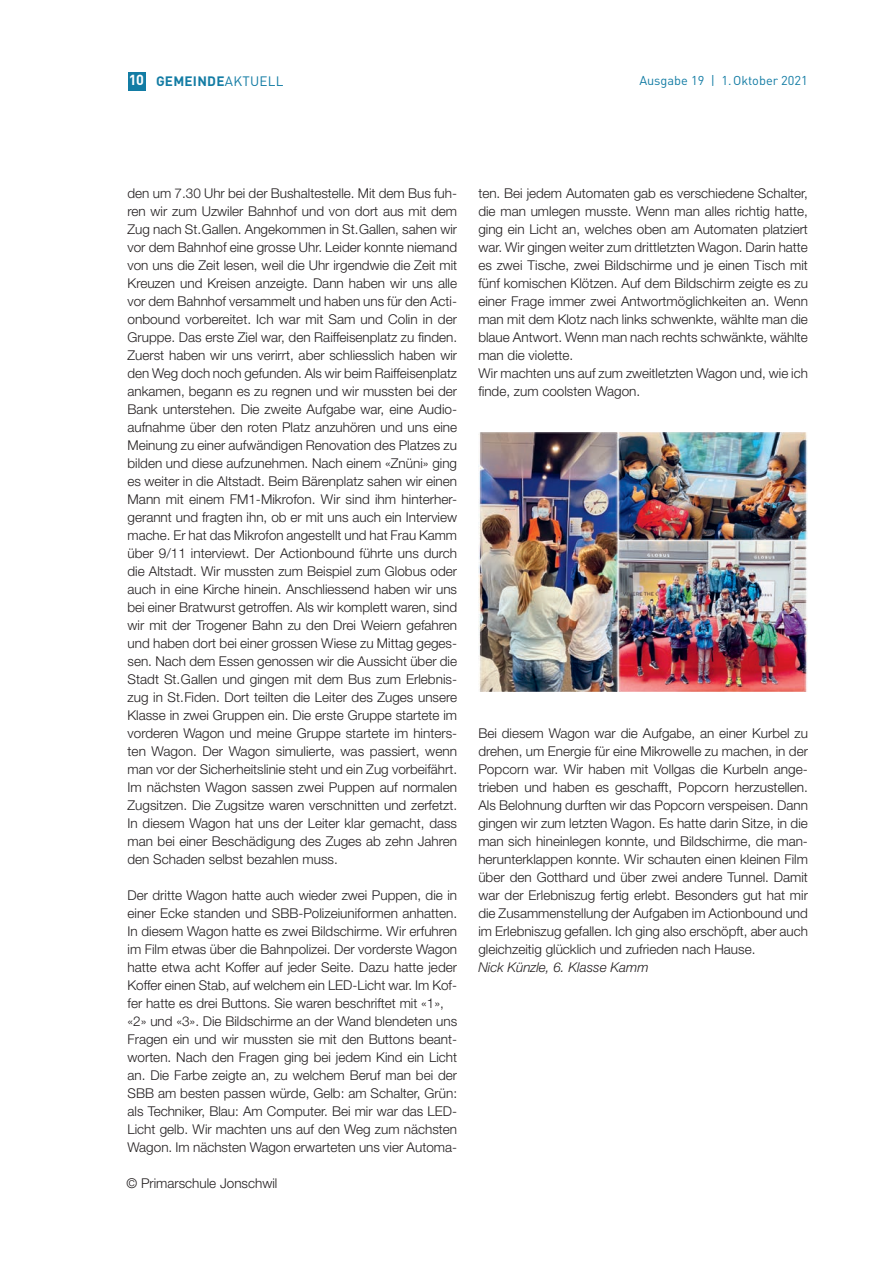
<style>
.page{position:relative;width:893px;height:1263px;background:#fff}
.page>*{position:absolute;margin:0;border:0;box-sizing:border-box;transform-origin:0 0}
.t1{font:300 13.5px/18px "Helvetica Neue LT Std";color:#231f20;text-align:justify}
.t2{font:italic 300 13.5px "Helvetica Neue LT Std";color:#231f20}
.t3{font:700 13.5px "DIN Pro";letter-spacing:.02em;color:#137ca4}
.t4{font:12.75px "DIN Pro";color:#137ca4}
.s1{font-size:14.4px;color:#fff}
.s2{font-weight:400}
</style>
<div class="page">
<img style="left:478px;top:432px;width:330px;height:260px">
<div style="left:128px;top:72px;width:17px;height:18px;background:#137ca4"></div>
<p class="t3" style="left:129px;top:71px;width:156px"><span class="s1">10</span> GEMEINDE<span class="s2">AKTUELL</span></p>
<p class="t4" style="left:639px;top:72px;width:170px">Ausgabe 19 | 1.Oktober 2021</p>
<p class="t1" style="left:128px;top:184px;width:331px">den um 7.30 Uhr bei der Bushaltestelle. Mit dem Bus fuh&shy;ren wir zum Uzwiler Bahnhof und von dort aus mit dem Zug nach St.Gallen. Angekommen in St.Gallen, sahen wir vor dem Bahnhof eine grosse Uhr. Leider konnte niemand von uns die Zeit lesen, weil die Uhr irgendwie die Zeit mit Kreuzen und Kreisen anzeigte. Dann haben wir uns alle vor dem Bahnhof versammelt und haben uns für den Acti&shy;onbound vorbereitet. Ich war mit Sam und Colin in der Gruppe. Das erste Ziel war, den Raiffeisenplatz zu finden.<br>Zuerst haben wir uns verirrt, aber schliesslich haben wir den Weg doch noch gefunden. Als wir beim Raiffeisenplatz ankamen, begann es zu regnen und wir mussten bei der Bank unterstehen. Die zweite Aufgabe war, eine Audio&shy;aufnahme über den roten Platz anzuhören und uns eine Meinung zu einer aufwändigen Renovation des Platzes zu bilden und diese aufzunehmen. Nach einem «Znüni» ging es weiter in die Altstadt. Beim Bärenplatz sahen wir einen Mann mit einem FM1-Mikrofon. Wir sind ihm hinterher&shy;gerannt und fragten ihn, ob er mit uns auch ein Interview mache. Er hat das Mikrofon angestellt und hat Frau Kamm über 9/11 interviewt. Der Actionbound führte uns durch die Altstadt. Wir mussten zum Beispiel zum Globus oder auch in eine Kirche hinein. Anschliessend haben wir uns bei einer Bratwurst getroffen. Als wir komplett waren, sind wir mit der Trogener Bahn zu den Drei Weiern gefahren und haben dort bei einer grossen Wiese zu Mittag geges&shy;sen. Nach dem Essen genossen wir die Aussicht über die Stadt St.Gallen und gingen mit dem Bus zum Erlebnis&shy;zug in St.Fiden. Dort teilten die Leiter des Zuges unsere Klasse in zwei Gruppen ein. Die erste Gruppe startete im vorderen Wagon und meine Gruppe startete im hinters&shy;ten Wagon. Der Wagon simulierte, was passiert, wenn man vor der Sicherheitslinie steht und ein Zug vorbeifährt.<br>Im nächsten Wagon sassen zwei Puppen auf normalen Zugsitzen. Die Zugsitze waren verschnitten und zerfetzt.<br>In diesem Wagon hat uns der Leiter klar gemacht, dass man bei einer Beschädigung des Zuges ab zehn Jahren den Schaden selbst bezahlen muss.</p>
<p class="t1" style="left:128px;top:886px;width:331px;text-align:left">Der dritte Wagon hatte auch wieder zwei Puppen, die in einer Ecke standen und SBB-Polizeiuniformen anhatten.<br>In diesem Wagon hatte es zwei Bildschirme. Wir erfuhren im Film etwas über die Bahnpolizei. Der vorderste Wagon hatte etwa acht Koffer auf jeder Seite. Dazu hatte jeder Koffer einen Stab, auf welchem ein LED-Licht war. Im Kof&shy;fer hatte es drei Buttons. Sie waren beschriftet mit «1», «2» und «3». Die Bildschirme an der Wand blendeten uns Fragen ein und wir mussten sie mit den Buttons beant&shy;worten. Nach den Fragen ging bei jedem Kind ein Licht an. Die Farbe zeigte an, zu welchem Beruf man bei der SBB am besten passen würde, Gelb: am Schalter, Grün: als Techniker, Blau: Am Computer. Bei mir war das LED-Licht gelb. Wir machten uns auf den Weg zum nächsten Wagon. Im nächsten Wagon erwarteten uns vier Automa-</p>
<p class="t1" style="left:126px;top:1174px;width:152px">© Primarschule Jonschwil</p>
<p class="t1" style="left:478px;top:184px;width:331px;text-align:left">ten. Bei jedem Automaten gab es verschiedene Schalter, die man umlegen musste. Wenn man alles richtig hatte, ging ein Licht an, welches oben am Automaten platziert war. Wir gingen weiter zum drittletzten Wagon. Darin hatte es zwei Tische, zwei Bildschirme und je einen Tisch mit fünf komischen Klötzen. Auf dem Bildschirm zeigte es zu einer Frage immer zwei Antwortmöglichkeiten an. Wenn man mit dem Klotz nach links schwenkte, wählte man die blaue Antwort. Wenn man nach rechts schwänkte, wählte man die violette.<br>Wir machten uns auf zum zweitletzten Wagon und, wie ich finde, zum coolsten Wagon.</p>
<p class="t1" style="left:478px;top:724px;width:331px">Bei diesem Wagon war die Aufgabe, an einer Kurbel zu drehen, um Energie für eine Mikrowelle zu machen, in der Popcorn war. Wir haben mit Vollgas die Kurbeln ange&shy;trieben und haben es geschafft, Popcorn herzustellen.<br>Als Belohnung durften wir das Popcorn verspeisen. Dann gingen wir zum letzten Wagon. Es hatte darin Sitze, in die man sich hineinlegen konnte, und Bildschirme, die man&shy;herunterklappen konnte. Wir schauten einen kleinen Film über den Gotthard und über zwei andere Tunnel. Damit war der Erlebniszug fertig erlebt. Besonders gut hat mir die Zusammenstellung der Aufgaben im Actionbound und im Erlebniszug gefallen. Ich ging also erschöpft, aber auch gleichzeitig glücklich und zufrieden nach Hause.</p>
<p class="t2" style="left:478px;top:959px;width:172px">Nick Künzle, 6. Klasse Kamm</p>
</div>
